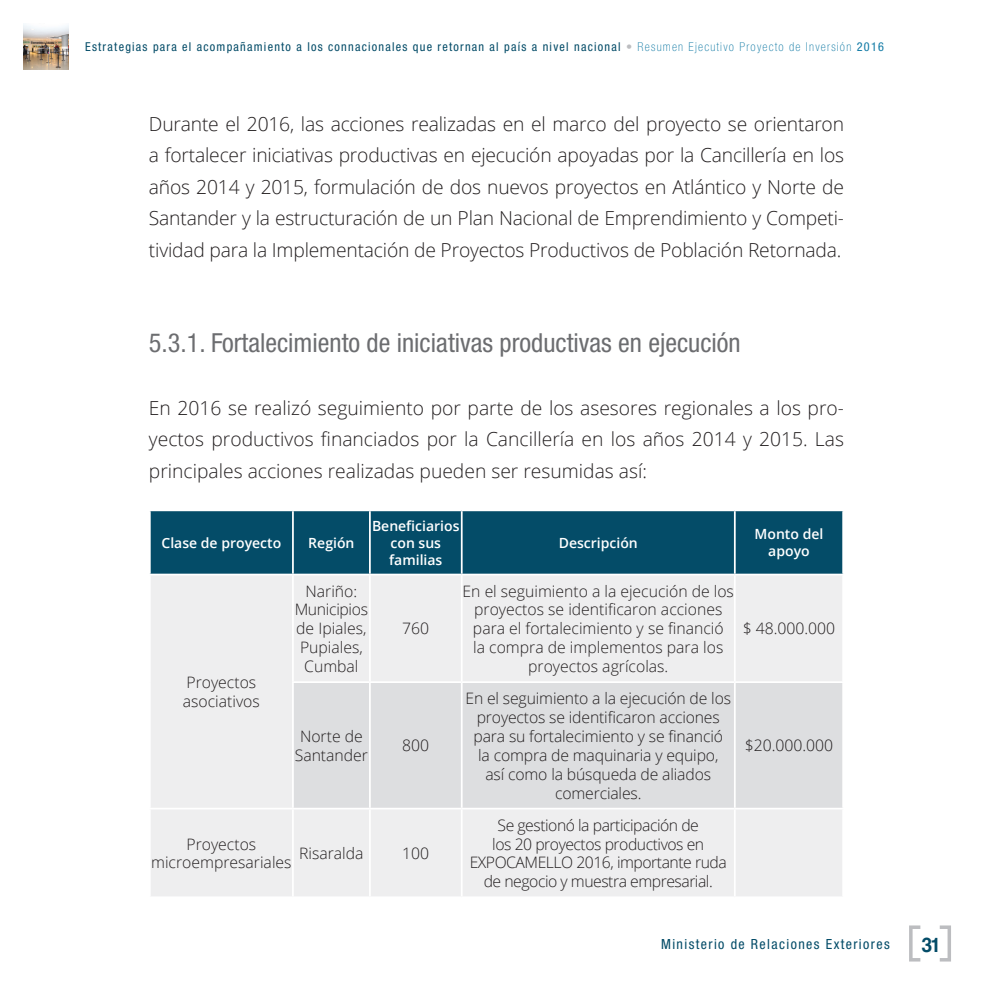
<style>
.page{position:relative;width:993px;height:993px;background:#fff}
.page>*{position:absolute;margin:0;border:0;box-sizing:border-box;transform-origin:0 0}
.t1{font:condensed 26.25px "Helvetica Neue LT Std";color:#6c6d70}
.t2{font:21px "Coolvetica Rg";color:#044c68}
.t3{font:300 19.25px/31.5px "Open Sans";letter-spacing:-.005em;color:#231f20;text-align:justify}
.t4{font:300 15.75px/18.9px "Open Sans";letter-spacing:-.01em;color:#231f20;text-align:center}
.t5{font:300 15.75px/18.9px "Open Sans";letter-spacing:-.03em;color:#231f20;text-align:center}
.t6{font:600 14px/16.8px "Open Sans";color:#fff;text-align:center}
.t7{font:condensed 14px "Helvetica Neue LT Std";letter-spacing:.1em;color:#044c68}
.t8{font:condensed 12.25px "Helvetica Neue LT Std";letter-spacing:.1em;color:#044c68}
.s1{color:#bcbdc0}
.s2{font-weight:100;color:#117aa5}
.s3{color:#117aa5}
</style>
<div class="page">
<div style="left:937px;top:925px;width:13px;height:36px;border:4px solid #bcbdc0"></div>
<div style="left:908px;top:925px;width:13px;height:36px;border:4px solid #bcbdc0"></div>
<img style="left:23px;top:24px;width:46px;height:46px">
<div style="left:151px;top:511px;width:691px;height:62px;background:#044c68"></div>
<div style="left:151px;top:576px;width:691px;height:320px;background:#eeeeef"></div>
<div style="left:294px;top:682px;width:548px;height:125px;background:#dddee0"></div>
<hr style="left:292px;top:511px;width:2px;height:62px;background:#fff">
<hr style="left:369px;top:511px;width:1px;height:62px;background:#fff">
<hr style="left:460px;top:511px;width:2px;height:62px;background:#fff">
<hr style="left:733px;top:511px;width:2px;height:62px;background:#fff">
<hr style="left:292px;top:575px;width:2px;height:106px;background:#fff">
<hr style="left:369px;top:575px;width:1px;height:106px;background:#fff">
<hr style="left:460px;top:575px;width:2px;height:106px;background:#fff">
<hr style="left:733px;top:575px;width:2px;height:106px;background:#fff">
<hr style="left:292px;top:681px;width:78px;height:1px;background:#fff">
<hr style="left:292px;top:682px;width:2px;height:125px;background:#fff">
<hr style="left:370px;top:681px;width:91px;height:1px;background:#fff">
<hr style="left:369px;top:682px;width:1px;height:125px;background:#fff">
<hr style="left:461px;top:681px;width:273px;height:1px;background:#fff">
<hr style="left:460px;top:682px;width:2px;height:125px;background:#fff">
<hr style="left:734px;top:681px;width:109px;height:1px;background:#fff">
<hr style="left:733px;top:682px;width:2px;height:125px;background:#fff">
<hr style="left:149px;top:807px;width:144px;height:2px;background:#fff">
<hr style="left:293px;top:807px;width:77px;height:2px;background:#fff">
<hr style="left:292px;top:809px;width:2px;height:87px;background:#fff">
<hr style="left:370px;top:807px;width:91px;height:2px;background:#fff">
<hr style="left:369px;top:809px;width:1px;height:87px;background:#fff">
<hr style="left:461px;top:807px;width:273px;height:2px;background:#fff">
<hr style="left:460px;top:809px;width:2px;height:87px;background:#fff">
<hr style="left:734px;top:807px;width:109px;height:2px;background:#fff">
<hr style="left:733px;top:809px;width:2px;height:87px;background:#fff">
<p class="t8" style="left:85px;top:39px;width:800px">Estrategias para el acompañamiento a los connacionales que retornan al país a nivel nacional <span class="s1">•</span> <span class="s2">Resumen Ejecutivo Proyecto de Inversión</span> <span class="s3">2016</span></p>
<p class="t3" style="left:149px;top:107px;width:696px">Durante el 2016, las acciones realizadas en el marco del proyecto se orientaron a fortalecer iniciativas productivas en ejecución apoyadas por la Cancillería en los años 2014 y 2015, formulación de dos nuevos proyectos en Atlántico y Norte de Santander y la estructuración de un Plan Nacional de Emprendimiento y Competi&shy;tividad para la Implementación de Proyectos Productivos de Población Retornada.</p>
<h1 class="t1" style="left:149px;top:327px;width:593px">5.3.1. Fortalecimiento de iniciativas productivas en ejecución</h1>
<p class="t3" style="left:149px;top:391px;width:696px">En 2016 se realizó seguimiento por parte de los asesores regionales a los pro&shy;yectos productivos financiados por la Cancillería en los años 2014 y 2015. Las principales acciones realizadas pueden ser resumidas así:</p>
<p class="t6" style="left:161px;top:534px;width:121px">Clase de proyecto</p>
<p class="t6" style="left:308px;top:534px;width:48px">Región</p>
<p class="t6" style="left:372px;top:517px;width:89px">Beneficiarios con sus familias</p>
<p class="t6" style="left:558px;top:534px;width:81px">Descripción</p>
<p class="t6" style="left:754px;top:525px;width:70px">Monto del apoyo</p>
<p class="t4" style="left:183px;top:672px;width:78px;text-align:left">Proyectos asociativos</p>
<p class="t4" style="left:294px;top:580px;width:75px">Nariño:<br>Municipios de Ipiales,<br>Pupiales,<br>Cumbal</p>
<p class="t4" style="left:402px;top:618px;width:28px">760</p>
<p class="t4" style="left:294px;top:726px;width:75px">Norte de<br>Santander</p>
<p class="t4" style="left:402px;top:735px;width:28px">800</p>
<p class="t4" style="left:151px;top:833px;width:142px">Proyectos microempresariales</p>
<p class="t4" style="left:299px;top:843px;width:66px">Risaralda</p>
<p class="t4" style="left:402px;top:843px;width:28px">100</p>
<p class="t4" style="left:462px;top:580px;width:273px">En el seguimiento a la ejecución de los proyectos se identificaron acciones para el fortalecimiento y se financió<br>la compra de implementos para los proyectos agrícolas.</p>
<p class="t4" style="left:465px;top:688px;width:267px">En el seguimiento a la ejecución de los proyectos se identificaron acciones para su fortalecimiento y se financió<br>la compra de maquinaria y equipo,<br>así como la búsqueda de aliados comerciales.</p>
<p class="t5" style="left:469px;top:814px;width:258px">Se gestionó la participación de<br>los 20 proyectos productivos en EXPOCAMELLO 2016, importante ruda de negocio y muestra empresarial.</p>
<p class="t4" style="left:742px;top:618px;width:94px">$ 48.000.000</p>
<p class="t4" style="left:744px;top:735px;width:90px">$20.000.000</p>
<p class="t7" style="left:660px;top:935px;width:230px">Ministerio de Relaciones Exteriores</p>
<p class="t2" style="left:921px;top:931px;width:18px">31</p>
</div>
